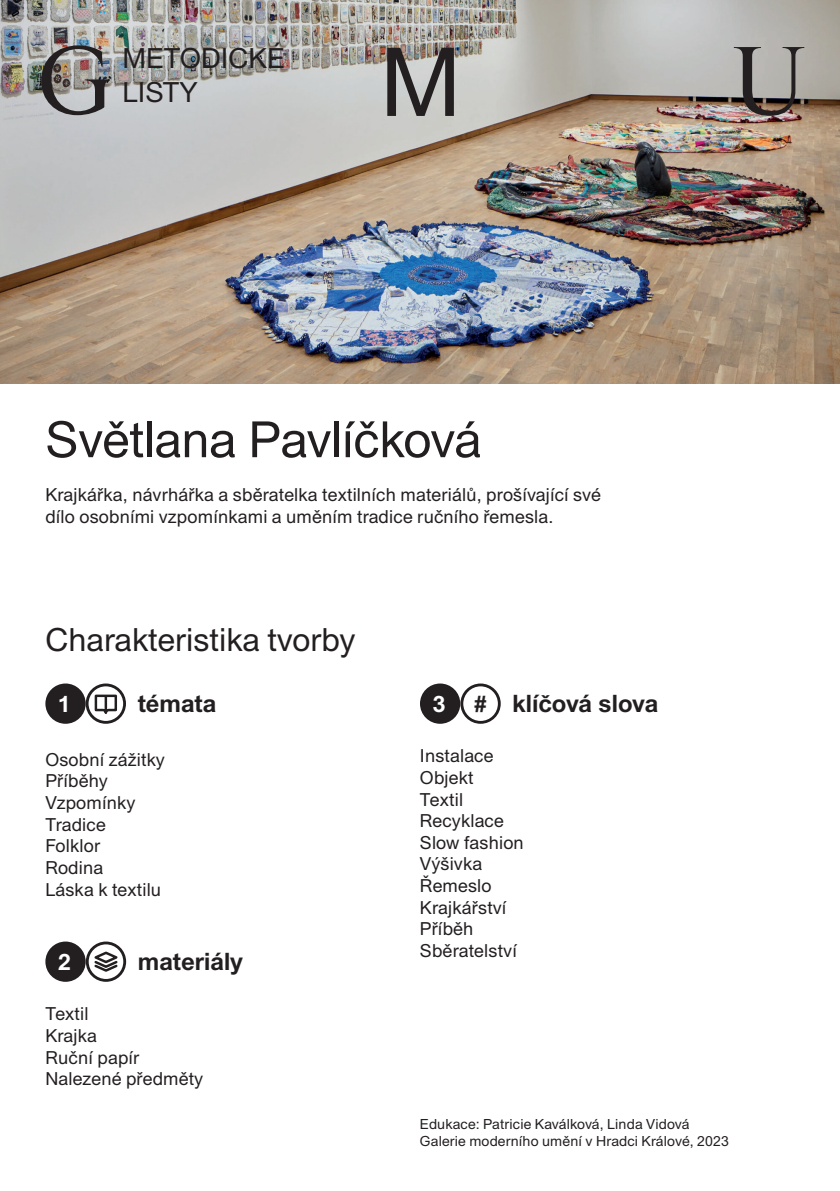
<style>
.page{position:relative;width:840px;height:1191px;background:#fff}
.page>*{position:absolute;margin:0;border:0;box-sizing:border-box;transform-origin:0 0}
.t1{font:50px "Union";letter-spacing:-.015em;color:#231f20}
.t2{font:32px "Union";color:#231f20}
.t3{font:27.8px/33.4px "Union";color:#231f20}
.t4{font:700 24px "Union";color:#231f20}
.t5{font:700 22.8px "Union";color:#fff}
.t6{font:18px/21.6px "Union";letter-spacing:.01em;color:#231f20}
.t7{font:14px/16.8px "Union";letter-spacing:.01em;color:#231f20}
.s1{font-size:22.8px}
</style>
<div class="page">
<img style="left:0;top:0;width:839px;height:383px">
<img style="left:41px;top:45px;width:69px;height:70px">
<svg style="left:387px;top:48px;width:66px;height:68px;background:#787674"></svg>
<svg style="left:733px;top:47px;width:70px;height:69px;background:#88827e"></svg>
<div style="left:420px;top:683px;width:40px;height:41px;background:#231f20;border-radius:50%"></div>
<div style="left:460px;top:683px;width:40px;height:41px;border:3px solid #231f20;border-radius:50%"></div>
<div style="left:45px;top:683px;width:41px;height:41px;background:#231f20;border-radius:50%"></div>
<svg style="left:87px;top:685px;width:37px;height:37px"></svg>
<div style="left:86px;top:683px;width:40px;height:41px;border:3px solid #231f20;border-radius:50%"></div>
<svg style="left:93px;top:693px;width:25px;height:22px"></svg>
<div style="left:45px;top:941px;width:41px;height:40px;background:#231f20;border-radius:50%"></div>
<svg style="left:87px;top:943px;width:38px;height:37px"></svg>
<div style="left:86px;top:941px;width:40px;height:40px;border:3px solid #231f20;border-radius:50%"></div>
<svg style="left:92px;top:950px;width:30px;height:23px"></svg>
<h3 class="t3" style="left:122px;top:42px;width:164px">METODICKÉ<br>LISTY</h3>
<h1 class="t1" style="left:45px;top:410px;width:437px">Světlana Pavlíčková</h1>
<p class="t6" style="left:45px;top:484px;width:556px">Krajkářka, návrhářka a sběratelka textilních materiálů, prošívající své dílo osobními vzpomínkami a uměním tradice ručního řemesla.</p>
<h2 class="t2" style="left:45px;top:621px;width:311px">Charakteristika tvorby</h2>
<p class="t5" style="left:59px;top:690px;width:12px">1</p>
<h3 class="t4" style="left:138px;top:689px;width:80px">témata</h3>
<p class="t6" style="left:45px;top:749px;width:121px">Osobní zážitky<br>Příběhy<br>Vzpomínky<br>Tradice<br>Folklor<br>Rodina<br>Láska k textilu</p>
<p class="t5" style="left:58px;top:948px;width:14px">2</p>
<h3 class="t4" style="left:138px;top:947px;width:107px">materiály</h3>
<p class="t6" style="left:45px;top:1003px;width:159px">Textil<br>Krajka<br>Ruční papír<br>Nalezené předměty</p>
<p class="t5" style="left:432px;top:690px;width:14px">3</p>
<h3 class="t4" style="left:474px;top:689px;width:185px"><span class="s1">#</span> klíčová slova</h3>
<p class="t6" style="left:420px;top:745px;width:105px">Instalace<br>Objekt<br>Textil<br>Recyklace<br>Slow fashion<br>Výšivka<br>Řemeslo<br>Krajkářství<br>Příběh<br>Sběratelství</p>
<p class="t7" style="left:420px;top:1115px;width:310px">Edukace: Patricie Kaválková, Linda Vidová<br>Galerie moderního umění v Hradci Králové, 2023</p>
</div>
